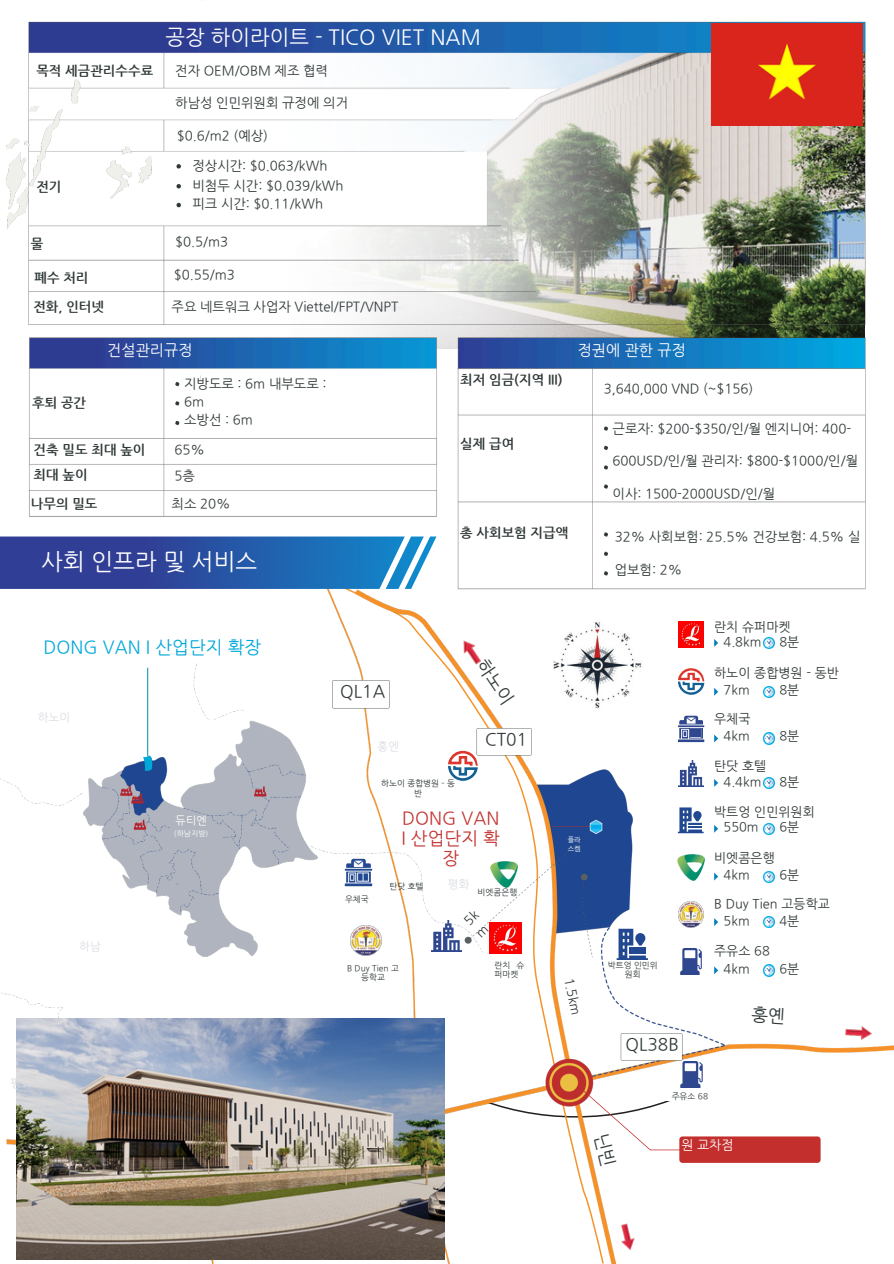
<style>
.page{position:relative;width:894px;height:1264px;background:#fff}
.page>*{position:absolute;margin:0;border:0;box-sizing:border-box;transform-origin:0 0}
.t1{font:23.1px "Nanum Gothic";letter-spacing:.005em;color:#fff}
.t2{font:20.85px "Nanum Gothic";letter-spacing:.005em;color:#fff}
.t3{font:17.85px "Nanum Gothic";letter-spacing:.005em;color:#00a8da}
.t4{font:17.85px/20.2px "Nanum Gothic";letter-spacing:.005em;color:#c33331;text-align:center}
.t5{font:17.25px "Nanum Gothic";letter-spacing:.005em;color:#303838}
.t6{font:15px "Nanum Gothic";letter-spacing:.005em;color:#fff}
.t7{font:13.35px/18px "Nanum Gothic";letter-spacing:-.005em;color:#303838}
.t8{font:700 13.35px "Nanum Gothic";letter-spacing:.005em;color:#303838}
.t9{font:12.9px "Nanum Gothic";letter-spacing:.005em;color:#303838}
.t10{font:12.9px "Nanum Gothic";color:#fff}
.t11{font:11.4px "Nanum Gothic";letter-spacing:.005em;color:#dbdde2}
.t12{font:10.95px "Nanum Gothic";color:#fff}
.t13{font:8.4px/9px "Nanum Gothic";letter-spacing:.005em;color:#303838;text-align:center}
.t14{font:7.65px "Nanum Gothic";color:#fff}
.t15{font:6.9px/9px "Nanum Gothic";color:#fff}
</style>
<div class="page">
<img style="left:6px;top:596px;width:887px;height:667px">
<img style="left:678px;top:1061px;width:26px;height:26px">
<img style="left:677px;top:760px;width:26px;height:26px">
<img style="left:677px;top:621px;width:26px;height:26px">
<svg style="left:677px;top:668px;width:27px;height:27px"></svg>
<img style="left:147px;top:666px;width:1px;height:89px">
<svg style="left:0;top:536px;width:21px;height:53px"></svg>
<img style="left:338px;top:865px;width:41px;height:28px">
<img style="left:21px;top:21px;width:845px;height:575px">
<svg style="left:677px;top:807px;width:26px;height:26px"></svg>
<img style="left:677px;top:854px;width:27px;height:26px">
<img style="left:677px;top:901px;width:26px;height:26px">
<svg style="left:143px;top:755px;width:9px;height:16px"></svg>
<svg style="left:332px;top:680px;width:57px;height:28px"></svg>
<svg style="left:448px;top:728px;width:83px;height:53px"></svg>
<img style="left:460px;top:815px;width:146px;height:146px">
<svg style="left:620px;top:1033px;width:62px;height:27px"></svg>
<div style="left:679px;top:1136px;width:141px;height:26px;background:#c22f2d;border-radius:3px"></div>
<img style="left:350px;top:925px;width:31px;height:30px">
<svg style="left:677px;top:715px;width:27px;height:27px"></svg>
<img style="left:551px;top:620px;width:93px;height:89px">
<svg style="left:616px;top:928px;width:31px;height:32px"></svg>
<img style="left:431px;top:921px;width:31px;height:30px">
<img style="left:677px;top:948px;width:26px;height:26px">
<svg style="left:0;top:778px;width:82px;height:28px"></svg>
<svg style="left:1px;top:992px;width:62px;height:44px"></svg>
<svg style="left:194px;top:663px;width:51px;height:57px"></svg>
<img style="left:6px;top:0;width:204px;height:533px">
<svg style="left:312px;top:846px;width:105px;height:19px"></svg>
<img style="left:16px;top:1018px;width:428px;height:240px">
<svg style="left:176px;top:164px;width:5px;height:4px"></svg>
<svg style="left:176px;top:184px;width:5px;height:4px"></svg>
<svg style="left:176px;top:203px;width:5px;height:4px"></svg>
<img style="left:711px;top:24px;width:151px;height:101px">
<svg style="left:474px;top:657px;width:40px;height:48px"></svg>
<svg style="left:583px;top:1090px;width:97px;height:76px"></svg>
<svg style="left:751px;top:1005px;width:32px;height:19px"></svg>
<svg style="left:463px;top:908px;width:25px;height:29px"></svg>
<p class="t8" style="left:36px;top:62px;width:118px">목적 세금관리수수료</p>
<p class="t8" style="left:36px;top:179px;width:27px">전기</p>
<p class="t8" style="left:31px;top:235px;width:14px">물</p>
<p class="t2" style="left:165px;top:25px;width:317px">공장 하이라이트 - TICO VIET NAM</p>
<p class="t7" style="left:175px;top:62px;width:154px">전자 OEM/OBM 제조 협력</p>
<h3 class="t7" style="left:175px;top:93px;width:174px">하남성 인민위원회 규정에 의거</h3>
<p class="t7" style="left:177px;top:126px;width:93px">$0.6/m2 (예상)</p>
<p class="t7" style="left:192px;top:156px;width:136px">정상시간: $0.063/kWh</p>
<p class="t7" style="left:192px;top:176px;width:153px">비첨두 시간: $0.039/kWh</p>
<p class="t7" style="left:192px;top:195px;width:132px">피크 시간: $0.11/kWh</p>
<p class="t7" style="left:175px;top:232px;width:54px">$0.5/m3</p>
<h3 class="t8" style="left:34px;top:269px;width:55px">폐수 처리</h3>
<p class="t7" style="left:174px;top:265px;width:62px">$0.55/m3</p>
<p class="t8" style="left:33px;top:298px;width:72px">전화, 인터넷</p>
<p class="t7" style="left:171px;top:298px;width:228px">주요 네트워크 사업자 Viettel/FPT/VNPT</p>
<p class="t6" style="left:107px;top:341px;width:87px">건설관리규정</p>
<p class="t8" style="left:32px;top:395px;width:55px">후퇴 공간</p>
<p class="t8" style="left:34px;top:441px;width:113px">건축 밀도 최대 높이</p>
<h3 class="t8" style="left:34px;top:466px;width:55px">최대 높이</h3>
<p class="t7" style="left:184px;top:374px;width:144px">지방도로 : 6m 내부도로 :<br>6m</p>
<p class="t7" style="left:184px;top:410px;width:70px">소방선 : 6m</p>
<p class="t7" style="left:174px;top:440px;width:32px">65%</p>
<p class="t7" style="left:174px;top:466px;width:22px">5층</p>
<p class="t8" style="left:31px;top:495px;width:68px">나무의 밀도</p>
<h4 class="t7" style="left:171px;top:494px;width:61px">최소 20%</h4>
<p class="t1" style="left:41px;top:548px;width:217px">사회 인프라 및 서비스</p>
<p class="t8" style="left:460px;top:371px;width:104px">최저 임금(지역 III)</p>
<p class="t8" style="left:460px;top:435px;width:55px">실제 급여</p>
<p class="t8" style="left:460px;top:524px;width:109px">총 사회보험 지급액</p>
<p class="t6" style="left:577px;top:341px;width:110px">정권에 관한 규정</p>
<p class="t7" style="left:603px;top:379px;width:151px">3,640,000 VND (~$156)</p>
<p class="t7" style="left:612px;top:419px;width:240px">근로자: $200-$350/인/월 엔지니어: 400-</p>
<p class="t7" style="left:612px;top:451px;width:247px">600USD/인/월 관리자: $800-$1000/인/월</p>
<p class="t7" style="left:612px;top:484px;width:164px">이사: 1500-2000USD/인/월</p>
<p class="t7" style="left:614px;top:528px;width:247px">32% 사회보험: 25.5% 건강보험: 4.5% 실</p>
<p class="t7" style="left:614px;top:560px;width:69px">업보험: 2%</p>
<p class="t3" style="left:43px;top:637px;width:219px">DONG VAN I 산업단지 확장</p>
<p class="t11" style="left:38px;top:710px;width:34px">하노이</p>
<p class="t5" style="left:340px;top:681px;width:47px">QL1A</p>
<p class="t11" style="left:377px;top:739px;width:23px">훙엔</p>
<p class="t13" style="left:381px;top:779px;width:75px">하노이 종합병원 - 동 반</p>
<p class="t5" style="left:485px;top:729px;width:44px">CT01</p>
<p class="t9" style="left:714px;top:619px;width:78px">란치 슈퍼마켓</p>
<p class="t9" style="left:779px;top:633px;width:21px">8분</p>
<p class="t9" style="left:779px;top:682px;width:21px">8분</p>
<p class="t9" style="left:779px;top:728px;width:21px">8분</p>
<p class="t9" style="left:779px;top:773px;width:21px">8분</p>
<p class="t9" style="left:723px;top:633px;width:39px">4.8km</p>
<p class="t9" style="left:714px;top:665px;width:126px">하노이 종합병원 - 동반</p>
<p class="t9" style="left:723px;top:682px;width:28px">7km</p>
<p class="t9" style="left:714px;top:711px;width:38px">우체국</p>
<p class="t9" style="left:723px;top:728px;width:28px">4km</p>
<p class="t9" style="left:714px;top:757px;width:54px">탄닷 호텔</p>
<p class="t9" style="left:723px;top:773px;width:39px">4.4km</p>
<p class="t11" style="left:79px;top:939px;width:23px">하남</p>
<p class="t11" style="left:10px;top:1076px;width:23px">평화</p>
<h3 class="t12" style="left:175px;top:814px;width:33px">듀티엔</h3>
<h4 class="t14" style="left:174px;top:828px;width:36px">(하남지방)</h4>
<p class="t13" style="left:345px;top:894px;width:25px">우체국</p>
<p class="t4" style="left:401px;top:807px;width:100px">DONG VAN<br>I 산업단지 확 장</p>
<p class="t13" style="left:389px;top:881px;width:36px">탄닷 호텔</p>
<p class="t11" style="left:448px;top:877px;width:23px">평화</p>
<p class="t13" style="left:477px;top:887px;width:41px">비엣콤은행</p>
<p class="t15" style="left:567px;top:835px;width:15px">플라 스켐</p>
<p class="t13" style="left:347px;top:963px;width:53px">B Duy Tien 고 등학교</p>
<p class="t13" style="left:607px;top:961px;width:51px">박트엉 인민위 원회</p>
<p class="t13" style="left:494px;top:961px;width:31px;text-align:left">란치 슈 퍼마켓</p>
<p class="t9" style="left:576px;top:976px;width:39px;rotate:78deg">1.5km</p>
<p class="t5" style="left:625px;top:1034px;width:55px">QL38B</p>
<p class="t9" style="left:714px;top:804px;width:102px">박트엉 인민위원회</p>
<p class="t9" style="left:779px;top:819px;width:21px">6분</p>
<p class="t9" style="left:779px;top:867px;width:21px">6분</p>
<p class="t9" style="left:723px;top:819px;width:37px">550m</p>
<h2 class="t9" style="left:714px;top:850px;width:62px">비엣콤은행</h2>
<p class="t9" style="left:723px;top:867px;width:28px">4km</p>
<p class="t9" style="left:714px;top:896px;width:117px">B Duy Tien 고등학교</p>
<p class="t9" style="left:723px;top:912px;width:28px">5km</p>
<p class="t9" style="left:714px;top:942px;width:57px">주유소 68</p>
<p class="t9" style="left:723px;top:961px;width:28px">4km</p>
<p class="t9" style="left:779px;top:912px;width:21px">4분</p>
<p class="t9" style="left:779px;top:961px;width:21px">6분</p>
<p class="t13" style="left:671px;top:1091px;width:38px">주유소 68</p>
<h6 class="t10" style="left:681px;top:1136px;width:54px">원 교차점</h6>
</div>
